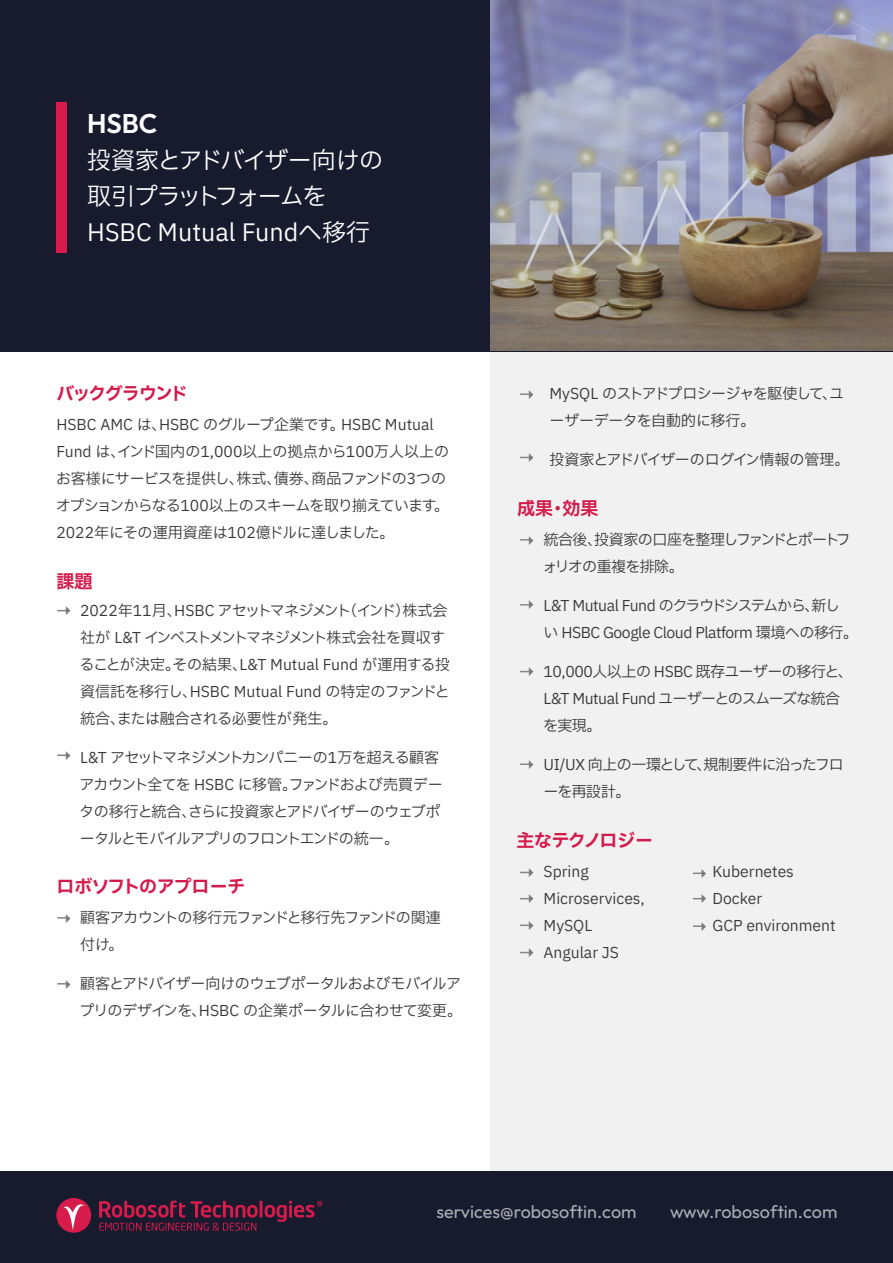
<style>
.page{position:relative;width:893px;height:1263px;background:#fff}
.page>*{position:absolute;margin:0;border:0;box-sizing:border-box;transform-origin:0 0}
.t1{font:100 27px "Outfit";color:#fff}
.t2{font:24px/36px "IBM Plex Sans JP";letter-spacing:-.015em;color:#fff}
.t3{font:100 18px "Outfit";color:#fff}
.t4{font:700 18px "IBM Plex Sans JP";letter-spacing:-.055em;color:#d31c4c}
.t5{font:700 18px "IBM Plex Sans JP";letter-spacing:-.085em;color:#d31c4c}
.t6{font:700 18px "IBM Plex Sans JP";letter-spacing:-.025em;color:#d31c4c}
.t7{font:15px/27px "IBM Plex Sans JP";letter-spacing:-.03em;color:#383838}
.t8{font:15px/27px "IBM Plex Sans JP";color:#383838}
.t9{font:15px/27px "IBM Plex Sans JP";letter-spacing:-.065em;color:#383838}
.t10{font:15px/27px "IBM Plex Sans JP";letter-spacing:-.05em;color:#383838}
.t11{font:15px/27px "IBM Plex Sans JP";letter-spacing:-.07em;color:#383838}
.s1{color:#7a7a7a}
</style>
<div class="page">
<div style="left:490px;top:337px;width:403px;height:843px;background:#f1f1f1"></div>
<div style="left:0;top:1171px;width:893px;height:92px;background:#181b2e"></div>
<svg style="left:99px;top:1200px;width:224px;height:30px"></svg>
<div style="left:56px;top:1198px;width:35px;height:35px;background:#d71c4c;border-radius:50%"></div>
<svg style="left:63px;top:1202px;width:23px;height:29px"></svg>
<svg style="left:57px;top:610px;width:12px;height:1px"></svg>
<svg style="left:57px;top:917px;width:12px;height:1px"></svg>
<svg style="left:57px;top:983px;width:12px;height:1px"></svg>
<svg style="left:520px;top:539px;width:12px;height:2px"></svg>
<svg style="left:520px;top:671px;width:12px;height:1px"></svg>
<svg style="left:520px;top:872px;width:12px;height:1px"></svg>
<svg style="left:520px;top:898px;width:12px;height:1px"></svg>
<svg style="left:520px;top:924px;width:12px;height:2px"></svg>
<svg style="left:520px;top:952px;width:12px;height:1px"></svg>
<svg style="left:693px;top:872px;width:12px;height:2px"></svg>
<svg style="left:693px;top:898px;width:12px;height:1px"></svg>
<svg style="left:693px;top:925px;width:12px;height:2px"></svg>
<div style="left:0;top:0;width:893px;height:351px;background:#181b2e"></div>
<img style="left:490px;top:0;width:403px;height:351px">
<div style="left:56px;top:102px;width:11px;height:150px;background:#d71c4c"></div>
<svg style="left:57px;top:754px;width:13px;height:2px"></svg>
<svg style="left:520px;top:393px;width:13px;height:2px"></svg>
<svg style="left:520px;top:456px;width:13px;height:3px"></svg>
<svg style="left:520px;top:604px;width:13px;height:2px"></svg>
<svg style="left:520px;top:763px;width:13px;height:2px"></svg>
<h1 class="t1" style="left:87px;top:107px;width:72px">HSBC</h1>
<h2 class="t2" style="left:87px;top:140px;width:297px">投資家とアドバイザー向けの取引プラットフォームを<br>HSBC Mutual Fundへ移行</h2>
<p class="t5" style="left:56px;top:379px;width:133px">バックグラウンド</p>
<p class="t7" style="left:56px;top:410px;width:395px">HSBC AMC は、HSBC のグループ企業です。HSBC Mutual Fund は、インド国内の1,000以上の拠点から100万人以上のお客様にサービスを提供し、株式、債券、商品ファンドの3つのオプションからなる100以上のスキームを取り揃えています。2022年にその運用資産は102億ドルに達しました。</p>
<p class="t4" style="left:56px;top:567px;width:37px">課題</p>
<p class="t8" style="left:80px;top:596px;width:372px;text-indent:-19px"><span class="s1">✔</span> 2022年11月、HSBC アセットマネジメント（インド）株式会社が L&amp;T インベストメントマネジメント株式会社を買収することが決定。その結果、L&amp;T Mutual Fund が運用する投資信託を移行し、HSBC Mutual Fund の特定のファンドと統合、または融合される必要性が発生。</p>
<p class="t9" style="left:79px;top:743px;width:365px">L&amp;T アセットマネジメントカンパニーの1万を超える顧客アカウント全てを HSBC に移管。ファンドおよび売買データの移行と統合、さらに投資家とアドバイザーのウェブポータルとモバイルアプリのフロントエンドの統一。</p>
<p class="t4" style="left:56px;top:873px;width:190px">ロボソフトのアプローチ</p>
<p class="t11" style="left:80px;top:903px;width:362px;text-indent:-19px"><span class="s1">✔</span> 顧客アカウントの移行元ファンドと移行先ファンドの関連付け。</p>
<p class="t7" style="left:61px;top:969px;width:403px;text-align:right"><span class="s1">✔</span> 顧客とアドバイザー向けのウェブポータルおよびモバイルアプリのデザインを、HSBC の企業ポータルに合わせて変更。</p>
<p class="t7" style="left:549px;top:379px;width:296px">MySQL のストアドプロシージャを駆使して、ユーザーデータを自動的に移行。</p>
<p class="t7" style="left:549px;top:445px;width:301px">投資家とアドバイザーのログイン情報の管理。</p>
<p class="t4" style="left:517px;top:495px;width:83px">成果・効果</p>
<p class="t10" style="left:542px;top:525px;width:310px;text-indent:-19px"><span class="s1">✔</span> 統合後、投資家の口座を整理しファンドとポートフォリオの重複を排除。</p>
<p class="t7" style="left:544px;top:591px;width:316px">L&amp;T Mutual Fund のクラウドシステムから、新しい HSBC Google Cloud Platform 環境への移行。</p>
<p class="t7" style="left:543px;top:657px;width:311px;text-indent:-19px"><span class="s1">✔</span> 10,000人以上の HSBC 既存ユーザーの移行と、<br>L&amp;T Mutual Fund ユーザーとのスムーズな統合を実現。</p>
<p class="t7" style="left:543px;top:750px;width:302px">UI/UX 向上の一環として、規制要件に沿ったフローを再設計。</p>
<p class="t6" style="left:516px;top:827px;width:138px">主なテクノロジー</p>
<p class="t7" style="left:524px;top:857px;width:66px"><span class="s1">✔</span> Spring</p>
<p class="t8" style="left:524px;top:884px;width:122px"><span class="s1">✔</span> Microservices,</p>
<p class="t7" style="left:524px;top:911px;width:70px"><span class="s1">✔</span> MySQL</p>
<p class="t8" style="left:524px;top:938px;width:97px"><span class="s1">✔</span> Angular JS</p>
<p class="t8" style="left:697px;top:857px;width:99px"><span class="s1">✔</span>Kubernetes</p>
<p class="t7" style="left:697px;top:884px;width:67px"><span class="s1">✔</span>Docker</p>
<p class="t8" style="left:697px;top:911px;width:141px"><span class="s1">✔</span>GCP environment</p>
<p class="t3" style="left:436px;top:1201px;width:202px">services@robosoftin.com</p>
<p class="t3" style="left:670px;top:1201px;width:169px">www.robosoftin.com</p>
</div>
